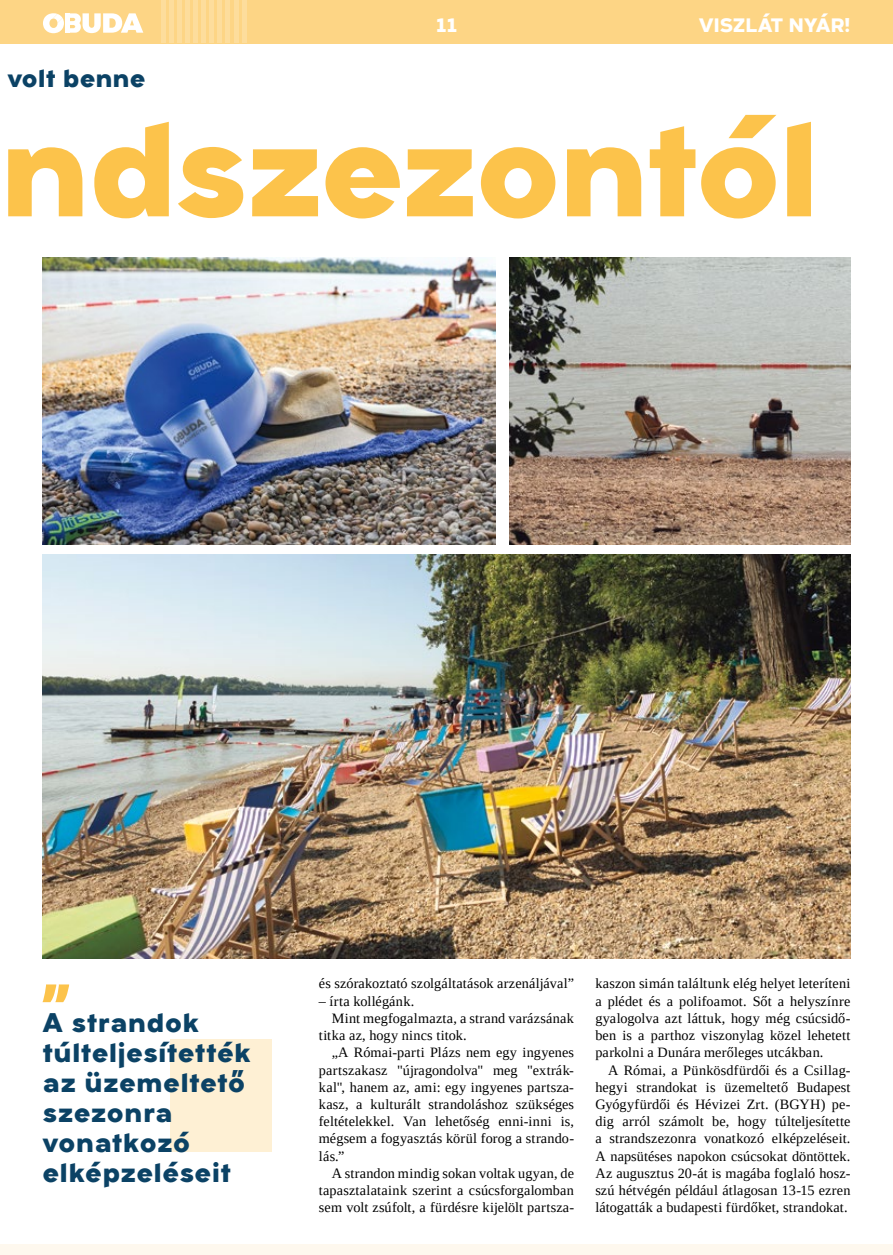
<style>
.page{position:relative;width:893px;height:1255px;background:#fff}
.page>*{position:absolute;margin:0;border:0;box-sizing:border-box;transform-origin:0 0}
.t1{font:800 135.15px "Arkibal Display";letter-spacing:-.035em;color:#fcc34b}
.t2{font:800 27px/30px "Arkibal Display";letter-spacing:.005em;color:#0b4265}
.t3{font:800 25.2px "Arkibal Display";letter-spacing:-.01em;color:#0b4265}
.t4{font:800 19.5px "Arkibal Display";letter-spacing:-.025em;color:#fff}
.t5{font:14.25px/17.2px "Liberation Serif";letter-spacing:.01em;color:#000;text-align:justify}
</style>
<div class="page">
<div style="left:0;top:0;width:893px;height:43px;background:#fdd585"></div>
<div style="left:0;top:1244px;width:893px;height:10px;background:#fef8ee"></div>
<svg style="left:43px;top:13px;width:100px;height:20px"></svg>
<div style="left:65px;top:13px;width:5px;height:20px;background:#fff"></div>
<hr style="left:161px;top:0;width:4px;height:43px;background:#fddd9c">
<div style="left:169px;top:0;width:5px;height:43px;background:#fddd9c"></div>
<div style="left:177px;top:0;width:5px;height:43px;background:#fddd9c"></div>
<div style="left:185px;top:0;width:5px;height:43px;background:#fddd9c"></div>
<hr style="left:194px;top:0;width:4px;height:43px;background:#fddd9c">
<hr style="left:202px;top:0;width:4px;height:43px;background:#fddd9c">
<hr style="left:210px;top:0;width:4px;height:43px;background:#fddd9c">
<hr style="left:218px;top:0;width:4px;height:43px;background:#fddd9c">
<hr style="left:226px;top:0;width:4px;height:43px;background:#fddd9c">
<hr style="left:234px;top:0;width:4px;height:43px;background:#fddd9c">
<hr style="left:242px;top:0;width:4px;height:43px;background:#fddd9c">
<div style="left:170px;top:1039px;width:102px;height:112px;background:#fef0d4"></div>
<svg style="left:43px;top:984px;width:26px;height:18px"></svg>
<img style="left:42px;top:554px;width:808px;height:404px">
<img style="left:510px;top:257px;width:340px;height:287px">
<img style="left:43px;top:257px;width:452px;height:287px">
<h3 class="t4" style="left:436px;top:10px;width:23px">11</h3>
<h3 class="t4" style="left:699px;top:10px;width:153px">VISZLÁT NYÁR!</h3>
<h3 class="t3" style="left:7px;top:59px;width:140px">volt benne</h3>
<h1 class="t1" style="left:-1px;top:69px;width:823px">ndszezontól</h1>
<h2 class="t2" style="left:43px;top:1006px;width:210px">A strandok túlteljesítették az üzemeltető szezonra vonatkozó elképzeléseit</h2>
<p class="t5" style="left:319px;top:974px;width:257px">és szórakoztató szolgáltatások arzenáljával”</p>
<p class="t5" style="left:319px;top:992px;width:97px">– írta kollégánk.</p>
<p class="t5" style="left:332px;top:1009px;width:244px">Mint megfogalmazta, a strand varázsának</p>
<p class="t5" style="left:319px;top:1026px;width:149px">titka az, hogy nincs titok.</p>
<p class="t5" style="left:332px;top:1043px;width:244px">„A Római-parti Plázs nem egy ingyenes</p>
<p class="t5" style="left:319px;top:1061px;width:257px">partszakasz "újragondolva" meg "extrák-</p>
<p class="t5" style="left:319px;top:1078px;width:257px">kal", hanem az, ami: egy ingyenes partsza-</p>
<p class="t5" style="left:319px;top:1095px;width:257px">kasz, a kulturált strandoláshoz szükséges</p>
<p class="t5" style="left:319px;top:1112px;width:257px">feltételekkel. Van lehetőség enni-inni is,</p>
<p class="t5" style="left:319px;top:1129px;width:257px">mégsem a fogyasztás körül forog a strando-</p>
<p class="t5" style="left:319px;top:1147px;width:27px">lás.”</p>
<p class="t5" style="left:332px;top:1164px;width:244px">A strandon mindig sokan voltak ugyan, de</p>
<p class="t5" style="left:319px;top:1181px;width:257px">tapasztalataink szerint a csúcsforgalomban</p>
<p class="t5" style="left:319px;top:1198px;width:257px">sem volt zsúfolt, a fürdésre kijelölt partsza-</p>
<p class="t5" style="left:595px;top:974px;width:257px">kaszon simán találtunk elég helyet leteríteni a plédet és a polifoamot. Sőt a helyszínre gyalogolva azt láttuk, hogy még csúcsidő&shy;ben is a parthoz viszonylag közel lehetett parkolni a Dunára merőleges utcákban.</p>
<p class="t5" style="left:595px;top:1061px;width:257px;text-indent:13px">A Római, a Pünkösdfürdői és a Csillag&shy;hegyi strandokat is üzemeltető Budapest Gyógyfürdői és Hévizei Zrt. (BGYH) pe&shy;dig arról számolt be, hogy túlteljesítette a strandszezonra vonatkozó elképzeléseit.<br>A napsütéses napokon csúcsokat döntöttek.<br>Az augusztus 20-át is magába foglaló hos - szú hétvégén például átlagosan 13-15 ezren látogatták a budapesti fürdőket, strandokat.</p>
</div>
